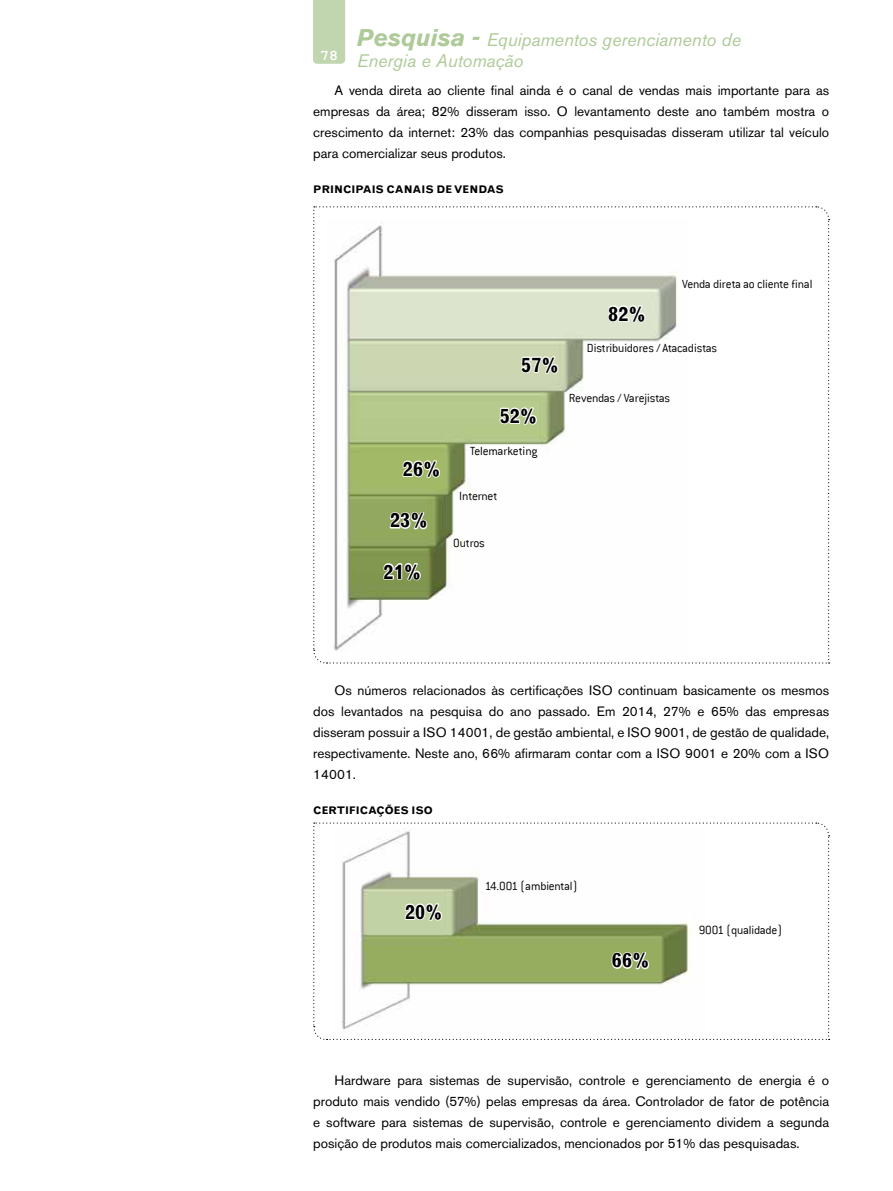
<style>
.page{position:relative;width:893px;height:1191px;background:#fff}
.page>*{position:absolute;margin:0;border:0;box-sizing:border-box;transform-origin:0 0}
.t1{font:700 19.5px "Grotesque MT Std";letter-spacing:.04em;color:#000}
.t2{font:italic 18px/21px "Akzidenz Grotesk BE";color:#aeca98}
.t3{font:700 15px "Courier New";color:#fff}
.t4{font:13.5px/21px "Akzidenz Grotesk BE";color:#000;text-align:justify}
.t5{font:300 13.05px "Conduit ITC";letter-spacing:-.015em;color:#000}
.t6{font:700 10.5px "Grotesque MT Std";color:#000}
.s1{font-weight:700;font-size:24px}
</style>
<div class="page">
<svg style="left:313px;top:206px;width:517px;height:458px"></svg>
<svg style="left:313px;top:822px;width:517px;height:218px"></svg>
<div style="left:313px;top:0;width:32px;height:64px;background:#c1d5af"></div>
<h2 class="t2" style="left:357px;top:29px;width:385px"><span class="s1">Pesquisa -</span> Equipamentos gerenciamento de<br>Energia e Automação</h2>
<p class="t4" style="left:313px;top:80px;width:517px;text-indent:21px">A venda direta ao cliente final ainda é o canal de vendas mais importante para as empresas da área; 82% disseram isso. O levantamento deste ano também mostra o crescimento da internet: 23% das companhias pesquisadas disseram utilizar tal veículo para comercializar seus produtos.</p>
<p class="t3" style="left:320px;top:46px;width:19px">78</p>
<p class="t6" style="left:313px;top:183px;width:192px">PRINCIPAIS CANAIS DE VENDAS</p>
<h1 class="t1" style="left:403px;top:457px;width:38px">26%</h1>
<h1 class="t1" style="left:390px;top:509px;width:38px">23%</h1>
<h1 class="t1" style="left:384px;top:560px;width:38px">21%</h1>
<h1 class="t1" style="left:522px;top:353px;width:38px">57%</h1>
<h1 class="t1" style="left:500px;top:404px;width:38px">52%</h1>
<p class="t5" style="left:470px;top:444px;width:69px">Telemarketing</p>
<p class="t5" style="left:459px;top:489px;width:40px">Internet</p>
<h1 class="t1" style="left:609px;top:302px;width:38px">82%</h1>
<p class="t5" style="left:682px;top:276px;width:132px">Venda direta ao cliente final</p>
<p class="t5" style="left:587px;top:341px;width:132px">Distribuidores / Atacadistas</p>
<p class="t5" style="left:569px;top:390px;width:103px">Revendas / Varejistas</p>
<p class="t5" style="left:453px;top:536px;width:33px">Outros</p>
<p class="t4" style="left:313px;top:680px;width:517px;text-indent:21px">Os números relacionados às certificações ISO continuam basicamente os mesmos dos levantados na pesquisa do ano passado. Em 2014, 27% e 65% das empresas disseram possuir a ISO 14001, de gestão ambiental, e ISO 9001, de gestão de qualidade, respectivamente. Neste ano, 66% afirmaram contar com a ISO 9001 e 20% com a ISO 14001.</p>
<p class="t6" style="left:313px;top:804px;width:106px">CERTIFICAÇÕES ISO</p>
<h1 class="t1" style="left:405px;top:900px;width:38px">20%</h1>
<p class="t5" style="left:485px;top:878px;width:94px">14.001 (ambiental)</p>
<h1 class="t1" style="left:612px;top:949px;width:38px">66%</h1>
<p class="t5" style="left:699px;top:922px;width:85px">9001 (qualidade)</p>
<p class="t4" style="left:313px;top:1070px;width:517px;text-indent:21px">Hardware para sistemas de supervisão, controle e gerenciamento de energia é o produto mais vendido (57%) pelas empresas da área. Controlador de fator de potência e software para sistemas de supervisão, controle e gerenciamento dividem a segunda posição de produtos mais comercializados, mencionados por 51% das pesquisadas.</p>
</div>
